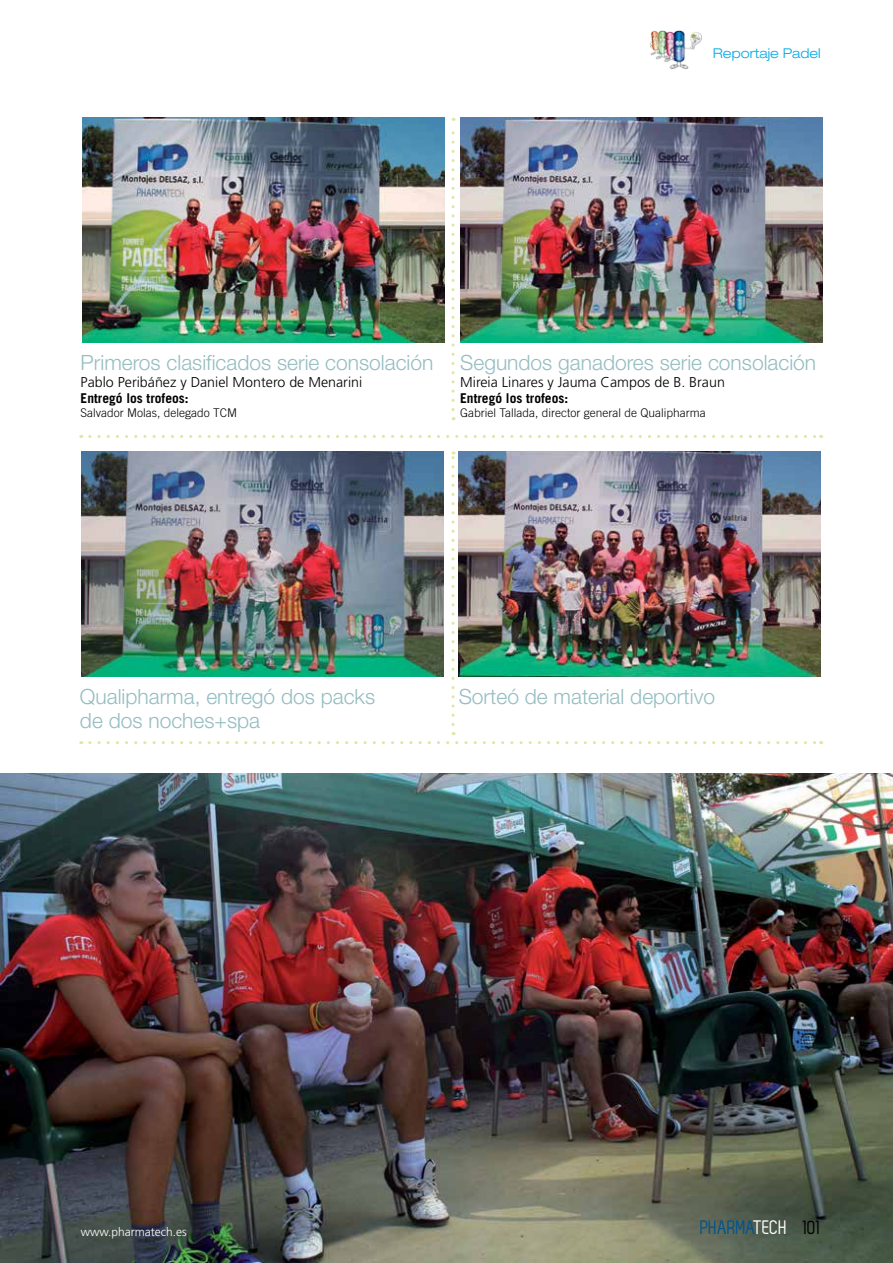
<style>
.page{position:relative;width:893px;height:1263px;background:#fff}
.page>*{position:absolute;margin:0;border:0;box-sizing:border-box;transform-origin:0 0}
.t1{font:300 21px/24px "Helvetica Neue LT Std";color:#94bdc1}
.t2{font:19.5px "Zag";color:#00548e}
.t3{font:300 14.25px "Frutiger";color:#000}
.t4{font:700 13.5px "Trade Gothic";color:#000}
.t5{font:300 expanded 13.5px "Helvetica Neue LT Std";color:#00aae6}
.t6{font:300 12px "Trade Gothic";color:#000}
.t7{font:300 12px "Frutiger";color:#fff}
.s1{color:#fff}
.s2{color:#000}
</style>
<div class="page">
<img style="left:650px;top:30px;width:52px;height:39px">
<svg style="left:90px;top:435px;width:732px;height:3px"></svg>
<svg style="left:90px;top:741px;width:732px;height:3px"></svg>
<svg style="left:452px;top:452px;width:3px;height:272px"></svg>
<svg style="left:452px;top:118px;width:3px;height:292px"></svg>
<img style="left:82px;top:118px;width:362px;height:225px">
<img style="left:460px;top:118px;width:362px;height:225px">
<img style="left:82px;top:452px;width:362px;height:225px">
<img style="left:459px;top:452px;width:362px;height:225px">
<img style="left:0;top:774px;width:893px;height:489px">
<p class="t5" style="left:713px;top:45px;width:109px">Reportaje Padel</p>
<p class="t1" style="left:81px;top:350px;width:354px">Primeros clasificados serie consolación</p>
<p class="t3" style="left:81px;top:373px;width:283px">Pablo Peribáñez y Daniel Montero de Menarini</p>
<p class="t4" style="left:81px;top:390px;width:110px">Entregó los trofeos:</p>
<p class="t6" style="left:81px;top:405px;width:158px">Salvador Molas, delegado TCM</p>
<p class="t1" style="left:460px;top:350px;width:357px">Segundos ganadores serie consolación</p>
<p class="t3" style="left:460px;top:374px;width:266px">Mireia Linares y Jauma Campos de B. Braun</p>
<p class="t4" style="left:460px;top:390px;width:109px">Entregó los trofeos:</p>
<p class="t6" style="left:460px;top:405px;width:247px">Gabriel Tallada, director general de Qualipharma</p>
<p class="t1" style="left:80px;top:684px;width:297px">Qualipharma, entregó dos packs de dos noches+spa</p>
<p class="t1" style="left:459px;top:684px;width:258px">Sorteó de material deportivo</p>
<p class="t7" style="left:81px;top:1225px;width:108px">www.pharmatech.es</p>
<p class="t2" style="left:700px;top:1217px;width:122px">PHARMA<span class="s1">TECH</span> <span class="s2">101</span></p>
</div>
